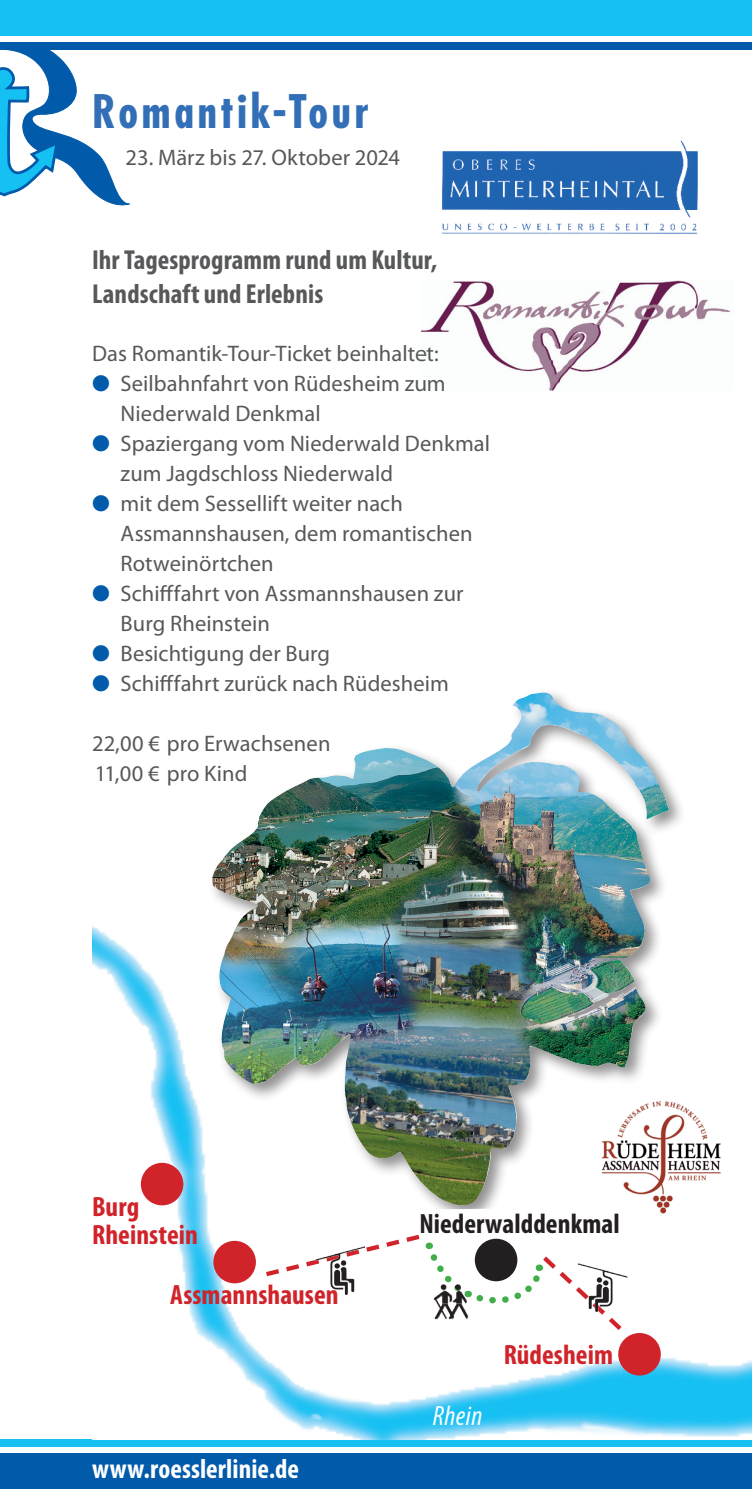
<style>
.page{position:relative;width:752px;height:1489px;background:#fff}
.page>*{position:absolute;margin:0;border:0;box-sizing:border-box;transform-origin:0 0}
.t1{font:700 condensed 45px "Futura";letter-spacing:.08em;color:#326fb7}
.t2{font:700 condensed 28px/28px "Myriad Pro";letter-spacing:.005em;color:#d1232a}
.t3{font:700 condensed 28px "Myriad Pro";letter-spacing:.005em;color:#231f20}
.t4{font:italic condensed 28px "Myriad Pro";color:#fff}
.t5{font:700 condensed 27.5px/34px "Myriad Pro";letter-spacing:.005em;color:#57585a}
.t6{font:700 condensed 27.5px "Myriad Pro";letter-spacing:.005em;color:#fff}
.t7{font:22.5px/30px "Myriad Pro";letter-spacing:.005em;color:#57585a}
.s1{color:#015aaa}
</style>
<div class="page">
<div style="left:0;top:0;width:751px;height:35px;background:#15c0f2"></div>
<div style="left:0;top:43px;width:751px;height:7px;background:#015aaa"></div>
<div style="left:0;top:1453px;width:751px;height:35px;background:#015aaa"></div>
<div style="left:0;top:1439px;width:751px;height:7px;background:#15c0f2"></div>
<img style="left:92px;top:925px;width:659px;height:514px">
<img style="left:421px;top:280px;width:309px;height:110px">
<img style="left:442px;top:141px;width:256px;height:93px">
<svg style="left:0;top:50px;width:130px;height:156px"></svg>
<div style="left:618px;top:1332px;width:42px;height:43px;background:#d1232a;border-radius:50%"></div>
<div style="left:141px;top:1162px;width:42px;height:43px;background:#d1232a;border-radius:50%"></div>
<div style="left:213px;top:1240px;width:43px;height:43px;background:#d1232a;border-radius:50%"></div>
<svg style="left:261px;top:1231px;width:364px;height:103px"></svg>
<img style="left:430px;top:1281px;width:39px;height:38px">
<img style="left:315px;top:1246px;width:49px;height:48px">
<img style="left:578px;top:1262px;width:49px;height:48px">
<div style="left:208px;top:688px;width:479px;height:524px;background:#231f20;opacity:.5"></div>
<img style="left:212px;top:693px;width:433px;height:512px">
<img style="left:596px;top:1096px;width:130px;height:122px">
<h1 class="t1" style="left:92px;top:83px;width:278px">Romantik-Tour</h1>
<p class="t7" style="left:126px;top:142px;width:276px">23. März bis 27. Oktober 2024</p>
<p class="t5" style="left:92px;top:242px;width:346px">Ihr Tagesprogramm rund um Kultur,<br>Landschaft und Erlebnis</p>
<p class="t7" style="left:92px;top:338px;width:348px">Das Romantik-Tour-Ticket beinhaltet:</p>
<p class="t7" style="left:120px;top:368px;width:326px;text-indent:-28px"><span class="s1">●</span> Seilbahnfahrt von Rüdesheim zum<br>Niederwald Denkmal</p>
<p class="t7" style="left:120px;top:428px;width:371px;text-indent:-28px"><span class="s1">●</span> Spaziergang vom Niederwald Denkmal zum Jagdschloss Niederwald</p>
<p class="t7" style="left:120px;top:488px;width:353px;text-indent:-28px"><span class="s1">●</span> mit dem Sessellift weiter nach<br>Assmannshausen, dem romantischen<br>Rotweinörtchen</p>
<p class="t7" style="left:120px;top:578px;width:344px;text-indent:-28px"><span class="s1">●</span> Schifffahrt von Assmannshausen zur<br>Burg Rheinstein</p>
<p class="t7" style="left:92px;top:638px;width:239px"><span class="s1">●</span> Besichtigung der Burg</p>
<p class="t7" style="left:92px;top:668px;width:358px"><span class="s1">●</span> Schifffahrt zurück nach Rüdesheim</p>
<p class="t7" style="left:92px;top:728px;width:240px">22,00 € pro Erwachsenen<br>11,00 € pro Kind</p>
<p class="t2" style="left:92px;top:1191px;width:107px">Burg<br>Rheinstein</p>
<p class="t2" style="left:170px;top:1280px;width:170px">Assmannshausen</p>
<p class="t6" style="left:92px;top:1451px;width:208px">www.roesslerlinie.de</p>
<p class="t3" style="left:419px;top:1206px;width:202px">Niederwalddenkmal</p>
<p class="t4" style="left:432px;top:1398px;width:51px">Rhein</p>
<p class="t2" style="left:503px;top:1339px;width:111px">Rüdesheim</p>
</div>
